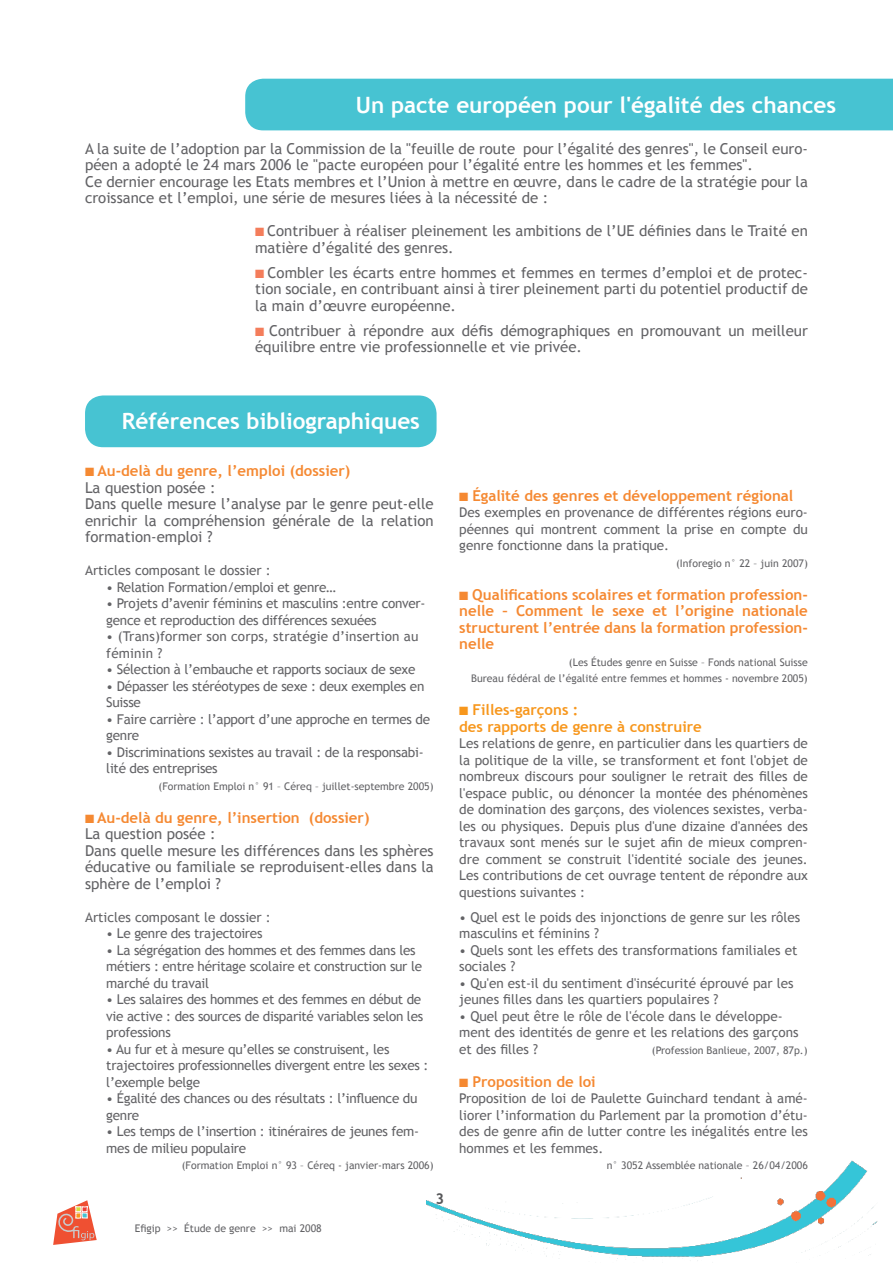
<style>
.page{position:relative;width:893px;height:1263px;background:#fff}
.page>*{position:absolute;margin:0;border:0;box-sizing:border-box;transform-origin:0 0}
.t1{font:700 22.5px "Trebuchet MS";color:#fff}
.t2{font:15px/16.5px "Trebuchet MS";color:#636366}
.t3{font:700 15px/16.5px "Trebuchet MS";color:#f58932;text-align:justify}
.t4{font:700 15px/16.5px "Trebuchet MS";color:#f7971d}
.t5{font:700 15px "Trebuchet MS";color:#57585a}
.t6{font:13.5px/16.5px "Trebuchet MS";letter-spacing:-.02em;color:#636366}
.t7{font:13.5px/16.5px "Trebuchet MS";color:#636366}
.t8{font:13.5px/16.5px "Trebuchet MS";letter-spacing:.01em;color:#636366}
.t9{font:10.5px/16.5px "Trebuchet MS";color:#636366;text-align:right}
.s1{color:#f47d5b}
.s2{color:#f58932}
.s3{font-weight:700;color:#f58932}
</style>
<div class="page">
<svg style="left:53px;top:1200px;width:44px;height:45px"></svg>
<img style="left:426px;top:1160px;width:452px;height:101px">
<div style="left:245px;top:79px;width:648px;height:51px;background:#47c3d2"></div>
<div style="left:85px;top:395px;width:352px;height:52px;background:#47c3d2;border-radius:18px"></div>
<h1 class="t1" style="left:356px;top:91px;width:482px">Un pacte européen pour l'égalité des chances</h1>
<p class="t2" style="left:85px;top:140px;width:724px">A la suite de l’adoption par la Commission de la "feuille de route pour l’égalité des genres", le Conseil euro&shy;péen a adopté le 24 mars 2006 le "pacte européen pour l’égalité entre les hommes et les femmes".<br>Ce dernier encourage les Etats membres et l’Union à mettre en œuvre, dans le cadre de la stratégie pour la croissance et l’emploi, une série de mesures liées à la nécessité de :</p>
<p class="t2" style="left:255px;top:223px;width:554px"><span class="s1">■</span> Contribuer à réaliser pleinement les ambitions de l’UE définies dans le Traité en matière d’égalité des genres.</p>
<p class="t2" style="left:255px;top:264px;width:554px;text-align:justify"><span class="s1">■</span> Combler les écarts entre hommes et femmes en termes d’emploi et de protec&shy;tion sociale, en contribuant ainsi à tirer pleinement parti du potentiel productif de la main d’œuvre européenne.</p>
<p class="t2" style="left:255px;top:322px;width:554px"><span class="s1">■</span> Contribuer à répondre aux défis démographiques en promouvant un meilleur équilibre entre vie professionnelle et vie privée.</p>
<h1 class="t1" style="left:122px;top:407px;width:300px">Références bibliographiques</h1>
<p class="t2" style="left:85px;top:463px;width:350px"><span class="s2">■</span> <span class="s3">Au-delà du genre, l’emploi (dossier)<br></span>La question posée :<br>Dans quelle mesure l’analyse par le genre peut-elle enrichir la compréhension générale de la relation formation-emploi ?</p>
<p class="t7" style="left:85px;top:562px;width:187px">Articles composant le dossier :</p>
<p class="t6" style="left:106px;top:579px;width:231px">• Relation Formation/emploi et genre…</p>
<p class="t6" style="left:106px;top:595px;width:321px">• Projets d’avenir féminins et masculins :entre conver&shy;gence et reproduction des différences sexuées</p>
<p class="t8" style="left:106px;top:628px;width:314px">• (Trans)former son corps, stratégie d’insertion au féminin ?</p>
<p class="t6" style="left:106px;top:661px;width:311px">• Sélection à l’embauche et rapports sociaux de sexe</p>
<p class="t6" style="left:106px;top:678px;width:320px">• Dépasser les stéréotypes de sexe : deux exemples en<br>Suisse</p>
<p class="t6" style="left:106px;top:711px;width:325px">• Faire carrière : l’apport d’une approche en termes de genre</p>
<p class="t6" style="left:106px;top:744px;width:319px">• Discriminations sexistes au travail : de la responsabi&shy;lité des entreprises</p>
<p class="t9" style="left:159px;top:778px;width:277px">(Formation Emploi n° 91 – Céreq – juillet-septembre 2005)</p>
<p class="t2" style="left:85px;top:809px;width:350px"><span class="s2">■</span> <span class="s3">Au-delà du genre, l’insertion (dossier)<br></span>La question posée :<br>Dans quelle mesure les différences dans les sphères éducative ou familiale se reproduisent-elles dans la sphère de l’emploi ?</p>
<p class="t7" style="left:85px;top:909px;width:187px">Articles composant le dossier :</p>
<p class="t6" style="left:106px;top:925px;width:158px">• Le genre des trajectoires</p>
<p class="t6" style="left:106px;top:942px;width:317px">• La ségrégation des hommes et des femmes dans les métiers : entre héritage scolaire et construction sur le marché du travail</p>
<p class="t6" style="left:106px;top:991px;width:318px">• Les salaires des hommes et des femmes en début de vie active : des sources de disparité variables selon les professions</p>
<p class="t6" style="left:106px;top:1041px;width:324px">• Au fur et à mesure qu’elles se construisent, les trajectoires professionnelles divergent entre les sexes : l’exemple belge</p>
<p class="t6" style="left:106px;top:1090px;width:313px">• Égalité des chances ou des résultats : l’influence du genre</p>
<p class="t6" style="left:106px;top:1123px;width:314px">• Les temps de l’insertion : itinéraires de jeunes fem&shy;mes de milieu populaire</p>
<p class="t9" style="left:182px;top:1157px;width:253px">(Formation Emploi n° 93 – Céreq - janvier-mars 2006)</p>
<p class="t9" style="left:135px;top:1220px;width:189px">Efigip &gt;&gt; Étude de genre &gt;&gt; mai 2008</p>
<p class="t5" style="left:435px;top:1189px;width:10px">3</p>
<p class="t3" style="left:459px;top:487px;width:336px">■ Égalité des genres et développement régional</p>
<p class="t6" style="left:459px;top:504px;width:350px;text-align:justify">Des exemples en provenance de différentes régions euro&shy;péennes qui montrent comment la prise en compte du genre fonctionne dans la pratique.</p>
<p class="t9" style="left:676px;top:555px;width:133px">(Inforegio n° 22 – juin 2007)</p>
<p class="t3" style="left:459px;top:586px;width:350px">■ Qualifications scolaires et formation profession&shy;nelle – Comment le sexe et l’origine nationale structurent l’entrée dans la formation profession&shy;nelle</p>
<p class="t9" style="left:471px;top:654px;width:338px">(Les Études genre en Suisse – Fonds national Suisse<br>Bureau fédéral de l’égalité entre femmes et hommes - novembre 2005)</p>
<p class="t4" style="left:459px;top:702px;width:244px">■ Filles-garçons :<br>des rapports de genre à construire</p>
<p class="t6" style="left:459px;top:735px;width:350px;text-align:justify">Les relations de genre, en particulier dans les quartiers de la politique de la ville, se transforment et font l'objet de nombreux discours pour souligner le retrait des filles de l'espace public, ou dénoncer la montée des phénomènes de domination des garçons, des violences sexistes, verba&shy;les ou physiques. Depuis plus d'une dizaine d'années des travaux sont menés sur le sujet afin de mieux compren&shy;dre comment se construit l'identité sociale des jeunes.<br>Les contributions de cet ouvrage tentent de répondre aux questions suivantes :</p>
<p class="t7" style="left:459px;top:909px;width:343px">• Quel est le poids des injonctions de genre sur les rôles masculins et féminins ?</p>
<p class="t7" style="left:459px;top:942px;width:340px">• Quels sont les effets des transformations familiales et sociales ?</p>
<p class="t7" style="left:459px;top:975px;width:336px">• Qu'en est-il du sentiment d'insécurité éprouvé par les jeunes filles dans les quartiers populaires ?</p>
<p class="t7" style="left:459px;top:1008px;width:341px">• Quel peut être le rôle de l'école dans le développe&shy;ment des identités de genre et les relations des garçons et des filles ?</p>
<p class="t9" style="left:652px;top:1042px;width:157px">(Profession Banlieue, 2007, 87p.)</p>
<p class="t3" style="left:459px;top:1073px;width:138px">■ Proposition de loi</p>
<p class="t6" style="left:459px;top:1090px;width:350px;text-align:justify">Proposition de loi de Paulette Guinchard tendant à amé&shy;liorer l’information du Parlement par la promotion d’étu&shy;des de genre afin de lutter contre les inégalités entre les hommes et les femmes.</p>
<p class="t9" style="left:607px;top:1157px;width:203px">n° 3052 Assemblée nationale – 26/04/2006</p>
</div>
